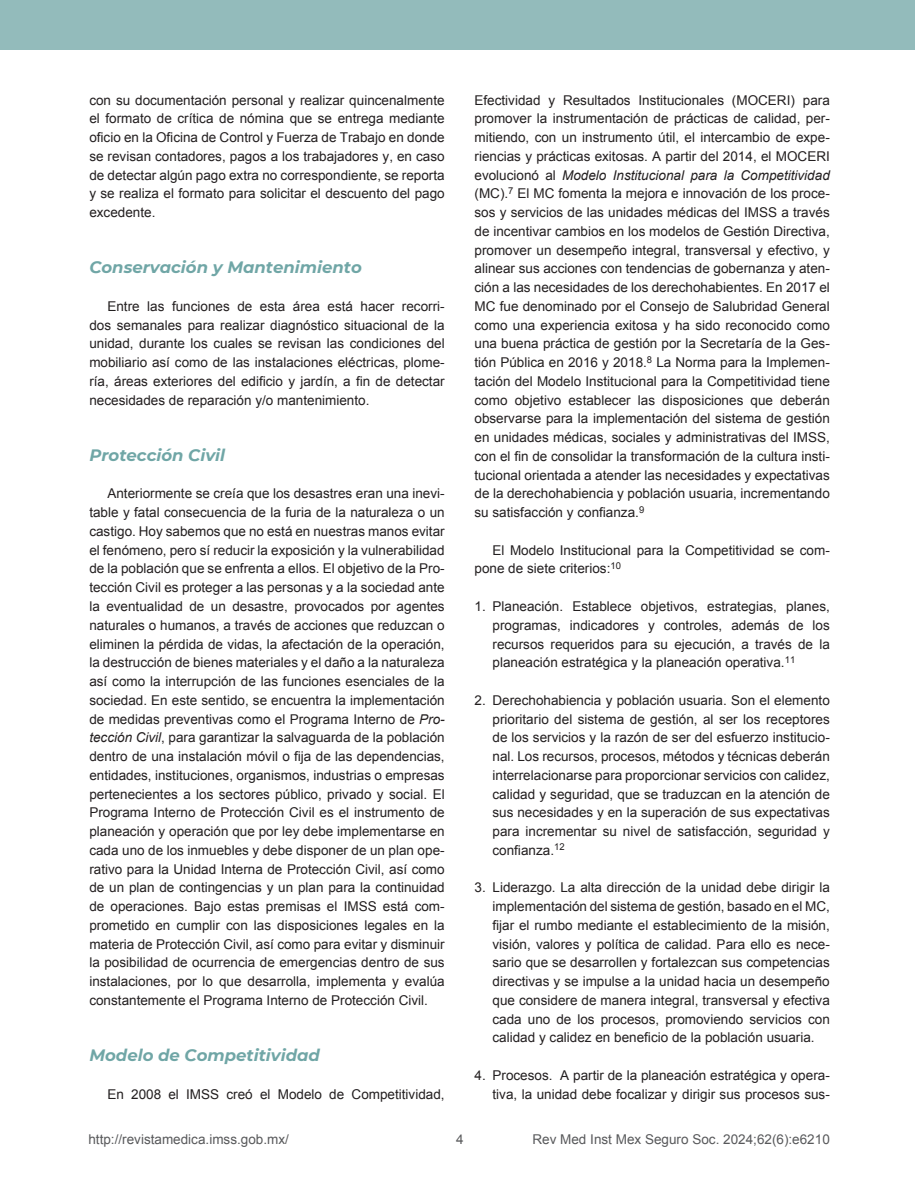
<style>
.page{position:relative;width:915px;height:1191px;background:#fff}
.page>*{position:absolute;margin:0;border:0;box-sizing:border-box;transform-origin:0 0}
.t1{font:italic 700 16.5px "Montserrat";color:#70a6a6}
.t2{font:13.5px/18.8px "Arial";color:#231f20;text-align:justify}
.t3{font:13.5px "Arial";color:#58595b}
.s1{font-style:italic}
</style>
<div class="page">
<div style="left:0;top:0;width:914px;height:50px;background:#93bbbb"></div>
<p class="t2" style="left:89px;top:91px;width:357px">con su documentación personal y realizar quincenalmente el formato de crítica de nómina que se entrega mediante oficio en la Oficina de Control y Fuerza de Trabajo en donde se revisan contadores, pagos a los trabajadores y, en caso de detectar algún pago extra no correspondiente, se reporta y se realiza el formato para solicitar el descuento del pago excedente.</p>
<p class="t1" style="left:89px;top:255px;width:274px">Conservación y Mantenimiento</p>
<p class="t2" style="left:89px;top:297px;width:357px;text-indent:18px">Entre las funciones de esta área está hacer recorri&shy;dos semanales para realizar diagnóstico situacional de la unidad, durante los cuales se revisan las condiciones del mobiliario así como de las instalaciones eléctricas, plome&shy;ría, áreas exteriores del edificio y jardín, a fin de detectar necesidades de reparación y/o mantenimiento.</p>
<p class="t1" style="left:89px;top:443px;width:137px">Protección Civil</p>
<p class="t2" style="left:89px;top:484px;width:357px;text-indent:18px">Anteriormente se creía que los desastres eran una inevi&shy;table y fatal consecuencia de la furia de la naturaleza o un castigo. Hoy sabemos que no está en nuestras manos evitar el fenómeno, pero sí reducir la exposición y la vulnerabilidad de la población que se enfrenta a ellos. El objetivo de la Pro&shy;tección Civil es proteger a las personas y a la sociedad ante la eventualidad de un desastre, provocados por agentes naturales o humanos, a través de acciones que reduzcan o eliminen la pérdida de vidas, la afectación de la operación, la destrucción de bienes materiales y el daño a la naturaleza así como la interrupción de las funciones esenciales de la sociedad. En este sentido, se encuentra la implementación de medidas preventivas como el Programa Interno de <span class="s1">Pro&shy;tección Civil</span>, para garantizar la salvaguarda de la población dentro de una instalación móvil o fija de las dependencias, entidades, instituciones, organismos, industrias o empresas pertenecientes a los sectores público, privado y social. El Programa Interno de Protección Civil es el instrumento de planeación y operación que por ley debe implementarse en cada uno de los inmuebles y debe disponer de un plan ope&shy;rativo para la Unidad Interna de Protección Civil, así como de un plan de contingencias y un plan para la continuidad de operaciones. Bajo estas premisas el IMSS está com&shy;prometido en cumplir con las disposiciones legales en la materia de Protección Civil, así como para evitar y disminuir la posibilidad de ocurrencia de emergencias dentro de sus instalaciones, por lo que desarrolla, implementa y evalúa constantemente el Programa Interno de Protección Civil.</p>
<p class="t1" style="left:89px;top:1043px;width:232px">Modelo de Competitividad</p>
<p class="t2" style="left:107px;top:1084px;width:339px">En 2008 el IMSS creó el Modelo de Competitividad,</p>
<p class="t2" style="left:474px;top:91px;width:357px">Efectividad y Resultados Institucionales (MOCERI) para promover la instrumentación de prácticas de calidad, per&shy;mitiendo, con un instrumento útil, el intercambio de expe&shy;riencias y prácticas exitosas. A partir del 2014, el MOCERI evolucionó al <span class="s1">Modelo Institucional para la Competitividad </span>(MC).<sup>7</sup> El MC fomenta la mejora e innovación de los proce&shy;sos y servicios de las unidades médicas del IMSS a través de incentivar cambios en los modelos de Gestión Directiva, promover un desempeño integral, transversal y efectivo, y alinear sus acciones con tendencias de gobernanza y aten&shy;ción a las necesidades de los derechohabientes. En 2017 el MC fue denominado por el Consejo de Salubridad General como una experiencia exitosa y ha sido reconocido como una buena práctica de gestión por la Secretaría de la Ges&shy;tión Pública en 2016 y 2018.<sup>8</sup> La Norma para la Implemen&shy;tación del Modelo Institucional para la Competitividad tiene como objetivo establecer las disposiciones que deberán observarse para la implementación del sistema de gestión en unidades médicas, sociales y administrativas del IMSS, con el fin de consolidar la transformación de la cultura insti&shy;tucional orientada a atender las necesidades y expectativas de la derechohabiencia y población usuaria, incrementando su satisfacción y confianza.<sup>9</sup></p>
<p class="t2" style="left:474px;top:541px;width:357px;text-indent:18px">El Modelo Institucional para la Competitividad se com&shy;pone de siete criterios:<sup>10</sup></p>
<p class="t2" style="left:492px;top:597px;width:339px;text-indent:-18px">1. Planeación. Establece objetivos, estrategias, planes, programas, indicadores y controles, además de los recursos requeridos para su ejecución, a través de la planeación estratégica y la planeación operativa.<sup>11</sup></p>
<p class="t2" style="left:492px;top:691px;width:339px;text-indent:-18px">2. Derechohabiencia y población usuaria. Son el elemento prioritario del sistema de gestión, al ser los receptores de los servicios y la razón de ser del esfuerzo institucio&shy;nal. Los recursos, procesos, métodos y técnicas deberán interrelacionarse para proporcionar servicios con calidez, calidad y seguridad, que se traduzcan en la atención de sus necesidades y en la superación de sus expectativas para incrementar su nivel de satisfacción, seguridad y confianza.<sup>12</sup></p>
<p class="t2" style="left:492px;top:878px;width:339px;text-indent:-18px">3. Liderazgo. La alta dirección de la unidad debe dirigir la implementación del sistema de gestión, basado en el MC, fijar el rumbo mediante el establecimiento de la misión, visión, valores y política de calidad. Para ello es nece&shy;sario que se desarrollen y fortalezcan sus competencias directivas y se impulse a la unidad hacia un desempeño que considere de manera integral, transversal y efectiva cada uno de los procesos, promoviendo servicios con calidad y calidez en beneficio de la población usuaria.</p>
<p class="t2" style="left:474px;top:1066px;width:357px;text-align:right">4. Procesos. A partir de la planeación estratégica y opera&shy;tiva, la unidad debe focalizar y dirigir sus procesos sus-</p>
<p class="t3" style="left:88px;top:1130px;width:202px">http://revistamedica.imss.gob.mx/</p>
<p class="t3" style="left:456px;top:1130px;width:9px">4</p>
<p class="t3" style="left:532px;top:1130px;width:299px">Rev Med Inst Mex Seguro Soc. 2024;62(6):e6210</p>
</div>
